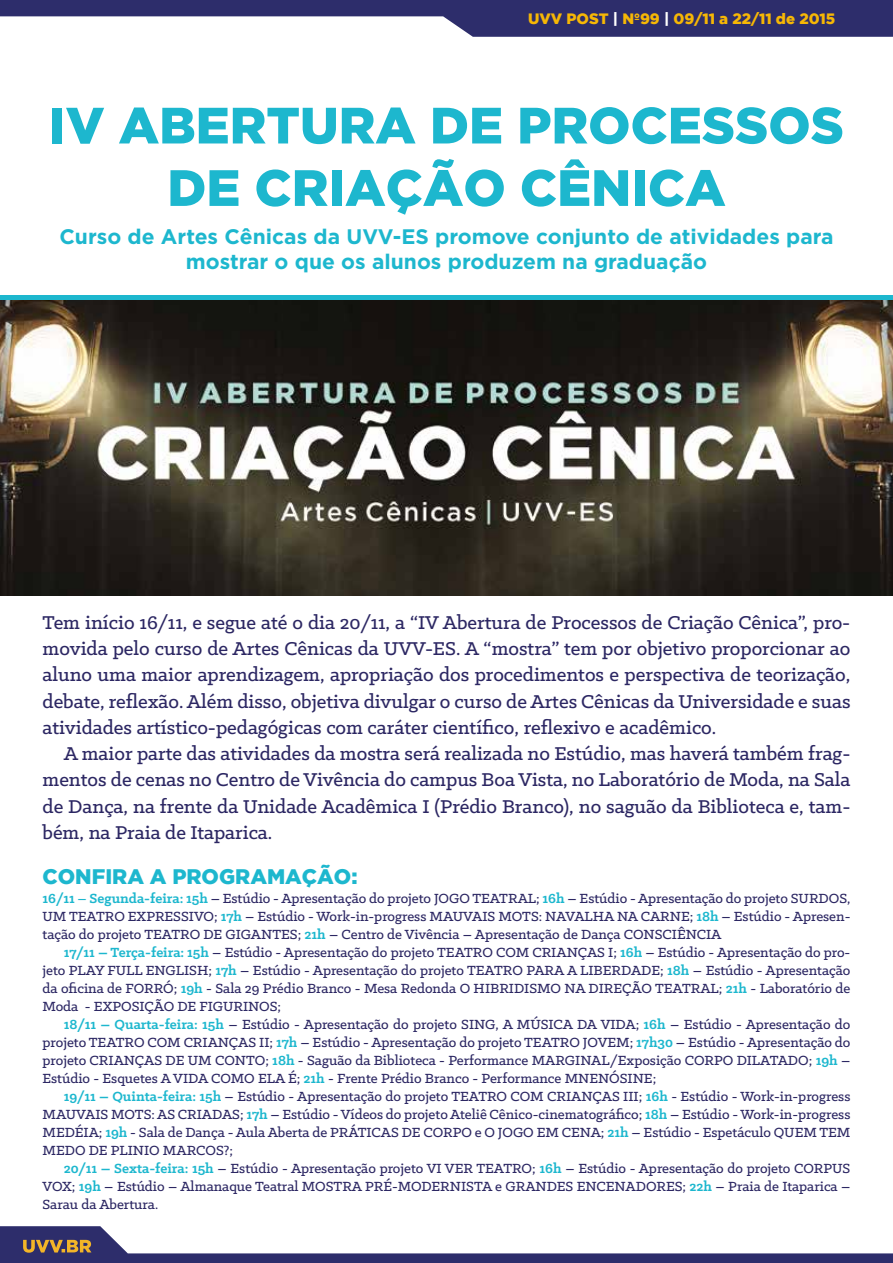
<style>
.page{position:relative;width:893px;height:1263px;background:#fff}
.page>*{position:absolute;margin:0;border:0;box-sizing:border-box;transform-origin:0 0}
.t1{font:900 51px/62.4px "Gotham";color:#1db7ce;text-align:center}
.t2{font:500 21px/26.2px "Klinic Slab";color:#2c2763;text-align:justify}
.t3{font:700 21px/25.2px "Gotham";color:#1db7ce;text-align:center}
.t4{font:900 21px "Gotham";color:#1db7ce}
.t5{font:500 15px/18px "Klinic Slab";color:#2c2763;text-align:justify}
.t6{font:900 15px "Gotham";color:#f6b705}
.s1{color:#fff}
.s2{font-weight:700;color:#1db7ce}
.s3{color:#1db7ce}
</style>
<div class="page">
<img style="left:0;top:300px;width:893px;height:295px">
<svg style="left:0;top:0;width:893px;height:37px"></svg>
<svg style="left:0;top:1226px;width:893px;height:37px"></svg>
<hr style="left:0;top:296px;width:893px;height:4px;background:#1db7ce">
<p class="t6" style="left:528px;top:10px;width:309px">UVV POST <span class="s1">|</span> Nº99 <span class="s1">|</span> 09/11 a 22/11 de 2015</p>
<h1 class="t1" style="left:49px;top:93px;width:796px">IV ABERTURA DE PROCESSOS<br>DE CRIAÇÃO CÊNICA</h1>
<h2 class="t3" style="left:59px;top:223px;width:775px">Curso de Artes Cênicas da UVV-ES promove conjunto de atividades para mostrar o que os alunos produzem na graduação</h2>
<p class="t2" style="left:43px;top:609px;width:809px">Tem início 16/11, e segue até o dia 20/11, a “IV Abertura de Processos de Criação Cênica”, pro&shy;movida pelo curso de Artes Cênicas da UVV-ES. A “mostra” tem por objetivo proporcionar ao aluno uma maior aprendizagem, apropriação dos procedimentos e perspectiva de teorização, debate, reflexão. Além disso, objetiva divulgar o curso de Artes Cênicas da Universidade e suas atividades artístico-pedagógicas com caráter científico, reflexivo e acadêmico.</p>
<p class="t2" style="left:43px;top:740px;width:809px;text-indent:21px">A maior parte das atividades da mostra será realizada no Estúdio, mas haverá também frag&shy;mentos de cenas no Centro de Vivência do campus Boa Vista, no Laboratório de Moda, na Sala de Dança, na frente da Unidade Acadêmica I (Prédio Branco), no saguão da Biblioteca e, tam&shy;bém, na Praia de Itaparica.</p>
<h2 class="t4" style="left:43px;top:864px;width:317px">CONFIRA A PROGRAMAÇÃO:</h2>
<p class="t5" style="left:43px;top:889px;width:809px"><span class="s2">16/11</span> <span class="s3">–</span> <span class="s2">Segunda-feira: 15h</span> – Estúdio - Apresentação do projeto JOGO TEATRAL; <span class="s2">16h</span> – Estúdio - Apresentação do projeto SURDOS, UM TEATRO EXPRESSIVO; <span class="s2">17h</span> – Estúdio - Work-in-progress MAUVAIS MOTS: NAVALHA NA CARNE; <span class="s2">18h</span> – Estúdio - Apresen&shy;tação do projeto TEATRO DE GIGANTES; <span class="s2">21h</span> – Centro de Vivência – Apresentação de Dança CONSCIÊNCIA</p>
<p class="t5" style="left:43px;top:943px;width:809px;text-indent:21px"><span class="s2">17/11 – Terça-feira: 15h</span> – Estúdio - Apresentação do projeto TEATRO COM CRIANÇAS I; <span class="s2">16h</span> – Estúdio - Apresentação do pro&shy;jeto PLAY FULL ENGLISH; <span class="s2">17h</span> – Estúdio - Apresentação do projeto TEATRO PARA A LIBERDADE; <span class="s2">18h</span> – Estúdio - Apresentação da oficina de FORRÓ; <span class="s2">19h</span> - Sala 29 Prédio Branco - Mesa Redonda O HIBRIDISMO NA DIREÇÃO TEATRAL; <span class="s2">21h</span> - Laboratório de Moda - EXPOSIÇÃO DE FIGURINOS;</p>
<p class="t5" style="left:43px;top:1015px;width:809px;text-indent:21px"><span class="s2">18/11 – Quarta-feira: 15h</span> – Estúdio - Apresentação do projeto SING, A MÚSICA DA VIDA; <span class="s2">16h</span> – Estúdio - Apresentação do projeto TEATRO COM CRIANÇAS II; <span class="s2">17h</span> – Estúdio - Apresentação do projeto TEATRO JOVEM; <span class="s2">17h30</span> – Estúdio - Apresentação do projeto CRIANÇAS DE UM CONTO; <span class="s2">18h</span> - Saguão da Biblioteca - Performance MARGINAL/Exposição CORPO DILATADO; <span class="s2">19h</span> – Estúdio - Esquetes A VIDA COMO ELA É; <span class="s2">21h</span> - Frente Prédio Branco - Performance MNENÓSINE;</p>
<p class="t5" style="left:43px;top:1087px;width:809px;text-indent:21px"><span class="s2">19/11 – Quinta-feira: 15h</span> – Estúdio - Apresentação do projeto TEATRO COM CRIANÇAS III; <span class="s2">16h</span> - Estúdio - Work-in-progress MAUVAIS MOTS: AS CRIADAS; <span class="s2">17h</span> – Estúdio - Vídeos do projeto Ateliê Cênico-cinematográfico; <span class="s2">18h</span> – Estúdio - Work-in-progress MEDÉIA; <span class="s2">19h</span> - Sala de Dança - Aula Aberta de PRÁTICAS DE CORPO e O JOGO EM CENA; <span class="s2">21h</span> – Estúdio - Espetáculo QUEM TEM MEDO DE PLINIO MARCOS?;</p>
<p class="t5" style="left:43px;top:1159px;width:809px;text-indent:21px"><span class="s2">20/11 – Sexta-feira: 15h</span> – Estúdio - Apresentação projeto VI VER TEATRO; <span class="s2">16h</span> – Estúdio - Apresentação do projeto CORPUS VOX; <span class="s2">19h</span> – Estúdio – Almanaque Teatral MOSTRA PRÉ-MODERNISTA e GRANDES ENCENADORES; <span class="s2">22h</span> – Praia de Itaparica – Sarau da Abertura.</p>
</div>
